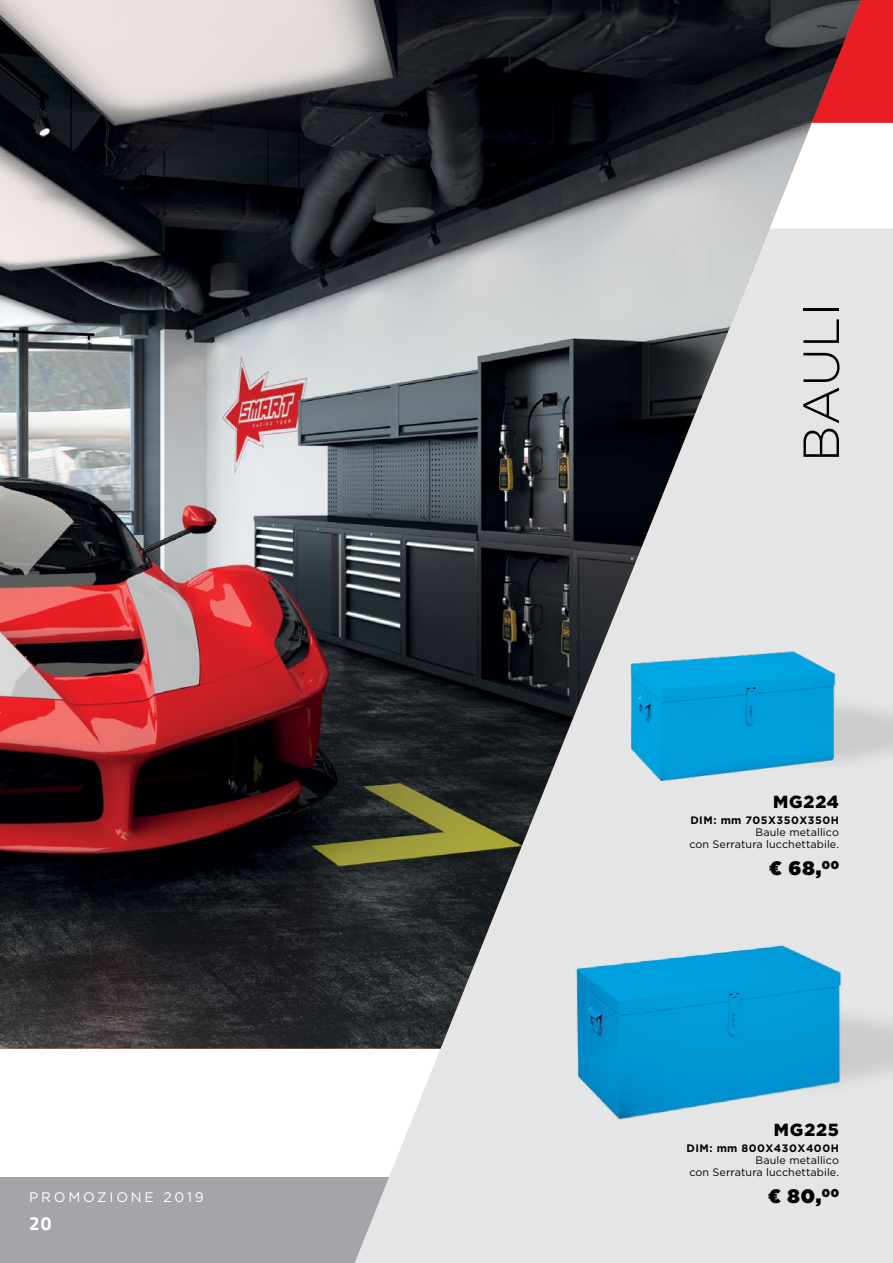
<style>
.page{position:relative;width:893px;height:1263px;background:#fff}
.page>*{position:absolute;margin:0;border:0;box-sizing:border-box;transform-origin:0 0}
.t1{font:300 50.7px "Gotham";color:#000}
.t2{font:900 19.5px "Gotham";color:#000}
.t3{font:700 19.05px "Titillium";color:#fff}
.t4{font:900 17.55px "Gotham";letter-spacing:.05em;color:#000}
.t5{font:13.8px "Gotham";letter-spacing:.2em;color:#fff}
.t6{font:10.8px "Gotham";letter-spacing:.01em;color:#000}
.t7{font:700 10.8px "Gotham";letter-spacing:.05em;color:#000}
</style>
<div class="page">
<div style="left:0;top:1178px;width:449px;height:85px;background:#a3a5a8"></div>
<div style="left:861px;top:0;width:32px;height:123px;background:#ea1d25"></div>
<svg style="left:355px;top:228px;width:538px;height:1035px;background:#e5e6e7"></svg>
<img style="left:523px;top:921px;width:370px;height:279px">
<img style="left:861px;top:604px;width:32px;height:317px">
<img style="left:0;top:0;width:861px;height:1049px">
<p class="t5" style="left:29px;top:1189px;width:176px">PROMOZIONE 2019</p>
<p class="t3" style="left:29px;top:1209px;width:24px">20</p>
<p class="t1" style="left:789px;top:462px;width:161px;rotate:-90deg">BAULI</p>
<p class="t4" style="left:773px;top:789px;width:67px">MG224</p>
<p class="t7" style="left:690px;top:813px;width:150px">DIM: mm 705X350X350H</p>
<p class="t6" style="left:756px;top:825px;width:85px">Baule metallico</p>
<p class="t6" style="left:689px;top:837px;width:151px">con Serratura lucchettabile.</p>
<p class="t2" style="left:769px;top:854px;width:71px">€ 68,<sup>00</sup></p>
<p class="t4" style="left:774px;top:1118px;width:67px">MG225</p>
<p class="t7" style="left:686px;top:1141px;width:154px">DIM: mm 800X430X400H</p>
<p class="t6" style="left:756px;top:1153px;width:85px">Baule metallico</p>
<p class="t6" style="left:689px;top:1166px;width:151px">con Serratura lucchettabile.</p>
<p class="t2" style="left:768px;top:1182px;width:72px">€ 80,<sup>00</sup></p>
</div>
